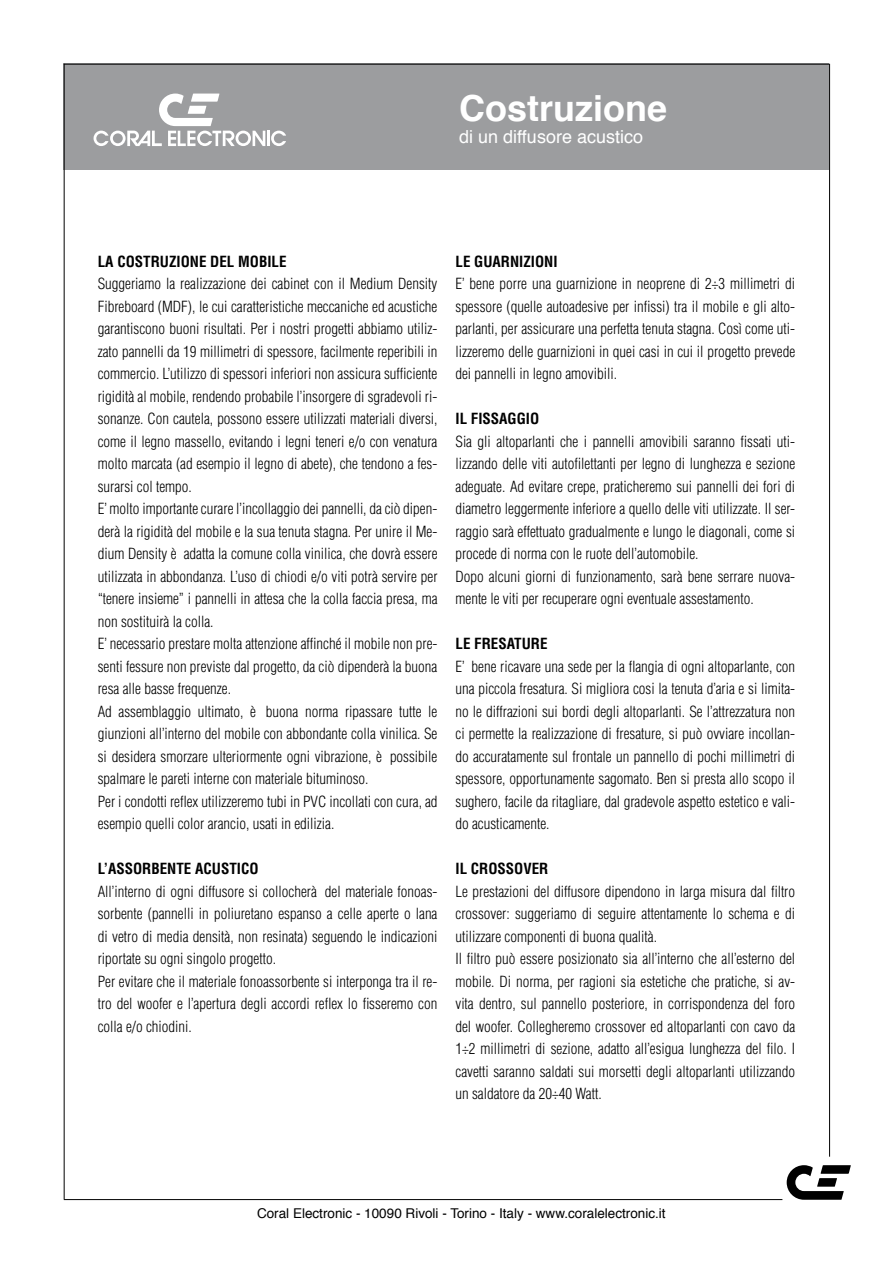
<style>
.page{position:relative;width:893px;height:1263px;background:#fff}
.page>*{position:absolute;margin:0;border:0;box-sizing:border-box;transform-origin:0 0}
.t1{font:700 36px "Helvetica";color:#fff}
.t2{font:18px "Helvetica";color:#fff}
.t3{font:300 condensed 15px/22.5px "Helvetica";color:#000}
.t4{font:700 condensed 15px "Helvetica";color:#000}
.t5{font:13.5px "Helvetica";color:#000}
</style>
<div class="page">
<div style="left:64px;top:64px;width:765px;height:106px;background:#9c9d9f"></div>
<svg style="left:787px;top:1165px;width:64px;height:35px"></svg>
<hr style="left:829px;top:64px;width:1px;height:1093px;background:#000">
<hr style="left:64px;top:1199px;width:718px;height:1px;background:#000">
<hr style="left:64px;top:64px;width:765px;height:1px;background:#000">
<hr style="left:267px;top:131px;width:3px;height:15px;background:#fff">
<svg style="left:271px;top:131px;width:15px;height:15px"></svg>
<svg style="left:94px;top:94px;width:171px;height:52px"></svg>
<hr style="left:64px;top:64px;width:1px;height:1135px;background:#000">
<h1 class="t1" style="left:459px;top:76px;width:210px">Costruzione</h1>
<p class="t2" style="left:459px;top:121px;width:185px">di un diffusore acustico</p>
<p class="t4" style="left:98px;top:252px;width:190px">LA COSTRUZIONE DEL MOBILE</p>
<p class="t3" style="left:98px;top:272px;width:341px">Suggeriamo la realizzazione dei cabinet con il Medium Density Fibreboard (MDF), le cui caratteristiche meccaniche ed acustiche garantiscono buoni risultati. Per i nostri progetti abbiamo utiliz&shy;zato pannelli da 19 millimetri di spessore, facilmente reperibili in commercio. L’utilizzo di spessori inferiori non assicura sufficiente rigidità al mobile, rendendo probabile l’insorgere di sgradevoli ri&shy;sonanze. Con cautela, possono essere utilizzati materiali diversi, come il legno massello, evitando i legni teneri e/o con venatura molto marcata (ad esempio il legno di abete), che tendono a fes&shy;surarsi col tempo.<br>E’ molto importante curare l’incollaggio dei pannelli, da ciò dipen&shy;derà la rigidità del mobile e la sua tenuta stagna. Per unire il Me&shy;dium Density è̀ adatta la comune colla vinilica, che dovrà essere utilizzata in abbondanza. L’uso di chiodi e/o viti potrà servire per “tenere insieme” i pannelli in attesa che la colla faccia presa, ma non sostituirà la colla.<br>E’ necessario prestare molta attenzione affinché il mobile non pre&shy;senti fessure non previste dal progetto, da ciò dipenderà la buona resa alle basse frequenze.<br>Ad assemblaggio ultimato, è̀ buona norma ripassare tutte le giunzioni all’interno del mobile con abbondante colla vinilica. Se si desidera smorzare ulteriormente ogni vibrazione, è̀ possibile spalmare le pareti interne con materiale bituminoso.<br>Per i condotti reflex utilizzeremo tubi in PVC incollati con cura, ad esempio quelli color arancio, usati in edilizia.</p>
<p class="t4" style="left:98px;top:860px;width:162px">L’ASSORBENTE ACUSTICO</p>
<p class="t3" style="left:98px;top:880px;width:341px">All’interno di ogni diffusore si collocherà̀ del materiale fonoas&shy;sorbente (pannelli in poliuretano espanso a celle aperte o lana di vetro di media densità, non resinata) seguendo le indicazioni riportate su ogni singolo progetto.<br>Per evitare che il materiale fonoassorbente si interponga tra il re&shy;tro del woofer e l’apertura degli accordi reflex lo fisseremo con colla e/o chiodini.</p>
<p class="t4" style="left:455px;top:252px;width:104px">LE GUARNIZIONI</p>
<p class="t3" style="left:455px;top:272px;width:341px;text-align:justify">E’ bene porre una guarnizione in neoprene di 2÷3 millimetri di spessore (quelle autoadesive per infissi) tra il mobile e gli alto&shy;parlanti, per assicurare una perfetta tenuta stagna. Così come uti&shy;lizzeremo delle guarnizioni in quei casi in cui il progetto prevede dei pannelli in legno amovibili.</p>
<p class="t4" style="left:455px;top:410px;width:85px">IL FISSAGGIO</p>
<p class="t3" style="left:455px;top:430px;width:341px">Sia gli altoparlanti che i pannelli amovibili saranno fissati uti&shy;lizzando delle viti autofilettanti per legno di lunghezza e sezione adeguate. Ad evitare crepe, praticheremo sui pannelli dei fori di diametro leggermente inferiore a quello delle viti utilizzate. Il ser&shy;raggio sarà effettuato gradualmente e lungo le diagonali, come si procede di norma con le ruote dell’automobile.<br>Dopo alcuni giorni di funzionamento, sarà bene serrare nuova&shy;mente le viti per recuperare ogni eventuale assestamento.</p>
<p class="t4" style="left:455px;top:635px;width:94px">LE FRESATURE</p>
<p class="t3" style="left:455px;top:655px;width:341px;text-align:justify">E’̀ bene ricavare una sede per la flangia di ogni altoparlante, con una piccola fresatura. Si migliora cosi la tenuta d’aria e si limita&shy;no le diffrazioni sui bordi degli altoparlanti. Se l’attrezzatura non ci permette la realizzazione di fresature, si può ovviare incollan&shy;do accuratamente sul frontale un pannello di pochi millimetri di spessore, opportunamente sagomato. Ben si presta allo scopo il sughero, facile da ritagliare, dal gradevole aspetto estetico e vali&shy;do acusticamente.</p>
<p class="t4" style="left:455px;top:860px;width:94px">IL CROSSOVER</p>
<p class="t3" style="left:455px;top:880px;width:341px">Le prestazioni del diffusore dipendono in larga misura dal filtro crossover: suggeriamo di seguire attentamente lo schema e di utilizzare componenti di buona qualità.<br>Il filtro può essere posizionato sia all’interno che all’esterno del mobile. Di norma, per ragioni sia estetiche che pratiche, si av&shy;vita dentro, sul pannello posteriore, in corrispondenza del foro del woofer. Collegheremo crossover ed altoparlanti con cavo da 1÷2 millimetri di sezione, adatto all’esigua lunghezza del filo. I cavetti saranno saldati sui morsetti degli altoparlanti utilizzando un saldatore da 20÷40 Watt.</p>
<p class="t5" style="left:257px;top:1202px;width:410px">Coral Electronic - 10090 Rivoli - Torino - Italy - www.coralelectronic.it</p>
</div>
